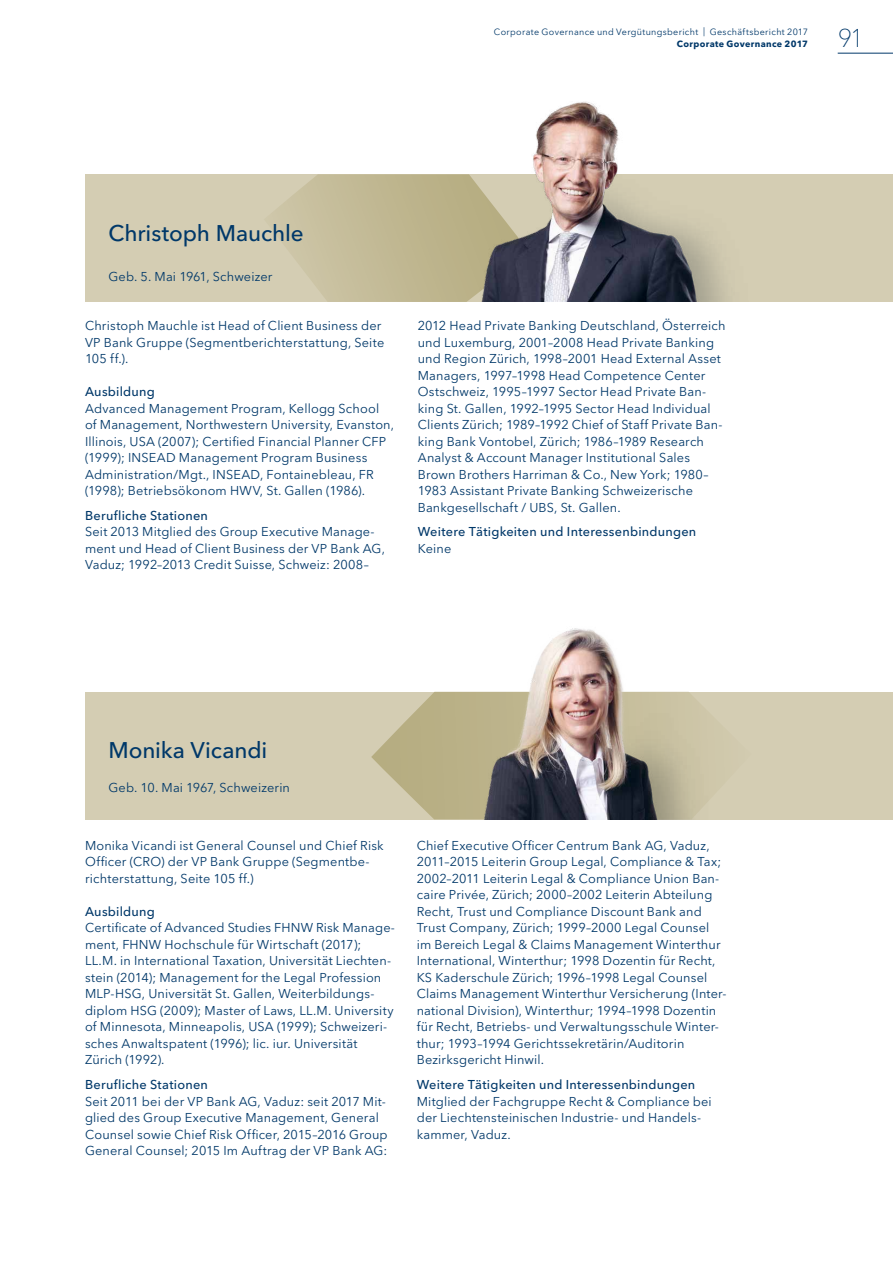
<style>
.page{position:relative;width:893px;height:1263px;background:#fff}
.page>*{position:absolute;margin:0;border:0;box-sizing:border-box;transform-origin:0 0}
.t1{font:100 25.5px "VP Next";color:#003869}
.t2{font:500 22.5px "VP Next";letter-spacing:-.005em;color:#003869}
.t3{font:12.75px/16.5px "VP Next";letter-spacing:.01em;color:#003869}
.t4{font:500 12.75px "VP Next";letter-spacing:.02em;color:#003869}
.t5{font:9px "VP Next";letter-spacing:.035em;color:#003869}
.t6{font:700 9px "VP Next";letter-spacing:.04em;color:#003869}
</style>
<div class="page">
<hr style="left:838px;top:53px;width:55px;height:1px;background:#003869">
<div style="left:85px;top:174px;width:808px;height:128px;background:#d4cdb3"></div>
<svg style="left:274px;top:174px;width:177px;height:128px"></svg>
<div style="left:85px;top:692px;width:808px;height:127px;background:#d4cdb3"></div>
<svg style="left:371px;top:692px;width:380px;height:127px"></svg>
<img style="left:451px;top:101px;width:276px;height:201px">
<img style="left:451px;top:628px;width:297px;height:191px">
<p class="t5" style="left:494px;top:26px;width:316px">Corporate Governance und Vergütungsbericht | Geschäftsbericht 2017</p>
<p class="t6" style="left:677px;top:38px;width:133px">Corporate Governance 2017</p>
<h1 class="t1" style="left:838px;top:23px;width:28px">91</h1>
<h2 class="t2" style="left:108px;top:219px;width:197px">Christoph Mauchle</h2>
<p class="t3" style="left:108px;top:268px;width:165px">Geb. 5. Mai 1961, Schweizer</p>
<p class="t3" style="left:85px;top:317px;width:301px">Christoph Mauchle ist Head of Client Business der<br>VP Bank Gruppe (Segmentberichterstattung, Seite<br>105 ff.).</p>
<p class="t4" style="left:85px;top:384px;width:71px">Ausbildung</p>
<p class="t3" style="left:85px;top:400px;width:311px">Advanced Management Program, Kellogg School of Management, Northwestern University, Evanston, Illinois, USA (2007); Certified Financial Planner CFP (1999); INSEAD Management Program Business Administration/Mgt., INSEAD, Fontainebleau, FR (1998); Betriebsökonom HWV, St. Gallen (1986).</p>
<p class="t4" style="left:85px;top:508px;width:124px">Berufliche Stationen</p>
<p class="t3" style="left:85px;top:524px;width:301px">Seit 2013 Mitglied des Group Executive Manage&shy;ment und Head of Client Business der VP Bank AG,<br>Vaduz; 1992–2013 Credit Suisse, Schweiz: 2008–</p>
<p class="t3" style="left:418px;top:317px;width:309px">2012 Head Private Banking Deutschland, Österreich und Luxemburg, 2001–2008 Head Private Banking und Region Zürich, 1998–2001 Head External Asset Managers, 1997–1998 Head Competence Center Ostschweiz, 1995–1997 Sector Head Private Ban&shy;king St. Gallen, 1992–1995 Sector Head Individual Clients Zürich; 1989–1992 Chief of Staff Private Ban&shy;king Bank Vontobel, Zürich; 1986–1989 Research Analyst &amp; Account Manager Institutional Sales Brown Brothers Harriman &amp; Co., New York; 1980– 1983 Assistant Private Banking Schweizerische Bankgesellschaft / UBS, St. Gallen.</p>
<p class="t4" style="left:418px;top:524px;width:280px">Weitere Tätigkeiten und Interessenbindungen</p>
<p class="t3" style="left:418px;top:540px;width:35px">Keine</p>
<h2 class="t2" style="left:108px;top:737px;width:160px">Monika Vicandi</h2>
<p class="t3" style="left:108px;top:779px;width:183px">Geb. 10. Mai 1967, Schweizerin</p>
<p class="t3" style="left:85px;top:837px;width:300px">Monika Vicandi ist General Counsel und Chief Risk<br>Officer (CRO) der VP Bank Gruppe (Segmentbe&shy;richterstattung, Seite 105 ff.)</p>
<p class="t4" style="left:85px;top:904px;width:71px">Ausbildung</p>
<p class="t3" style="left:85px;top:920px;width:310px">Certificate of Advanced Studies FHNW Risk Manage-- ment, FHNW Hochschule für Wirtschaft (2017); LL.M. in International Taxation, Universität Liechten&shy;stein (2014); Management for the Legal Profession MLP-HSG, Universität St. Gallen, Weiterbildungs&shy;diplom HSG (2009); Master of Laws, LL.M. University of Minnesota, Minneapolis, USA (1999); Schweizeri&shy;sches Anwaltspatent (1996); lic. iur. Universität Zürich (1992).</p>
<p class="t4" style="left:85px;top:1077px;width:124px">Berufliche Stationen</p>
<p class="t3" style="left:85px;top:1093px;width:304px">Seit 2011 bei der VP Bank AG, Vaduz: seit 2017 Mit&shy;glied des Group Executive Management, General Counsel sowie Chief Risk Officer, 2015–2016 Group General Counsel; 2015 Im Auftrag der VP Bank AG:</p>
<p class="t3" style="left:417px;top:837px;width:311px">Chief Executive Officer Centrum Bank AG, Vaduz, 2011–2015 Leiterin Group Legal, Compliance &amp; Tax; 2002–2011 Leiterin Legal &amp; Compliance Union Ban&shy;caire Privée, Zürich; 2000–2002 Leiterin Abteilung Recht, Trust und Compliance Discount Bank and Trust Company, Zürich; 1999–2000 Legal Counsel im Bereich Legal &amp; Claims Management Winterthur International, Winterthur; 1998 Dozentin für Recht, KS Kaderschule Zürich; 1996–1998 Legal Counsel Claims Management Winterthur Versicherung (Inter&shy;national Division), Winterthur; 1994–1998 Dozentin für Recht, Betriebs- und Verwaltungsschule Winter&shy;thur; 1993–1994 Gerichtssekretärin/Auditorin Bezirksgericht Hinwil.</p>
<p class="t4" style="left:417px;top:1077px;width:280px">Weitere Tätigkeiten und Interessenbindungen</p>
<p class="t3" style="left:417px;top:1093px;width:297px">Mitglied der Fachgruppe Recht &amp; Compliance bei der Liechtensteinischen Industrie- und Handels&shy;kammer, Vaduz.</p>
</div>
